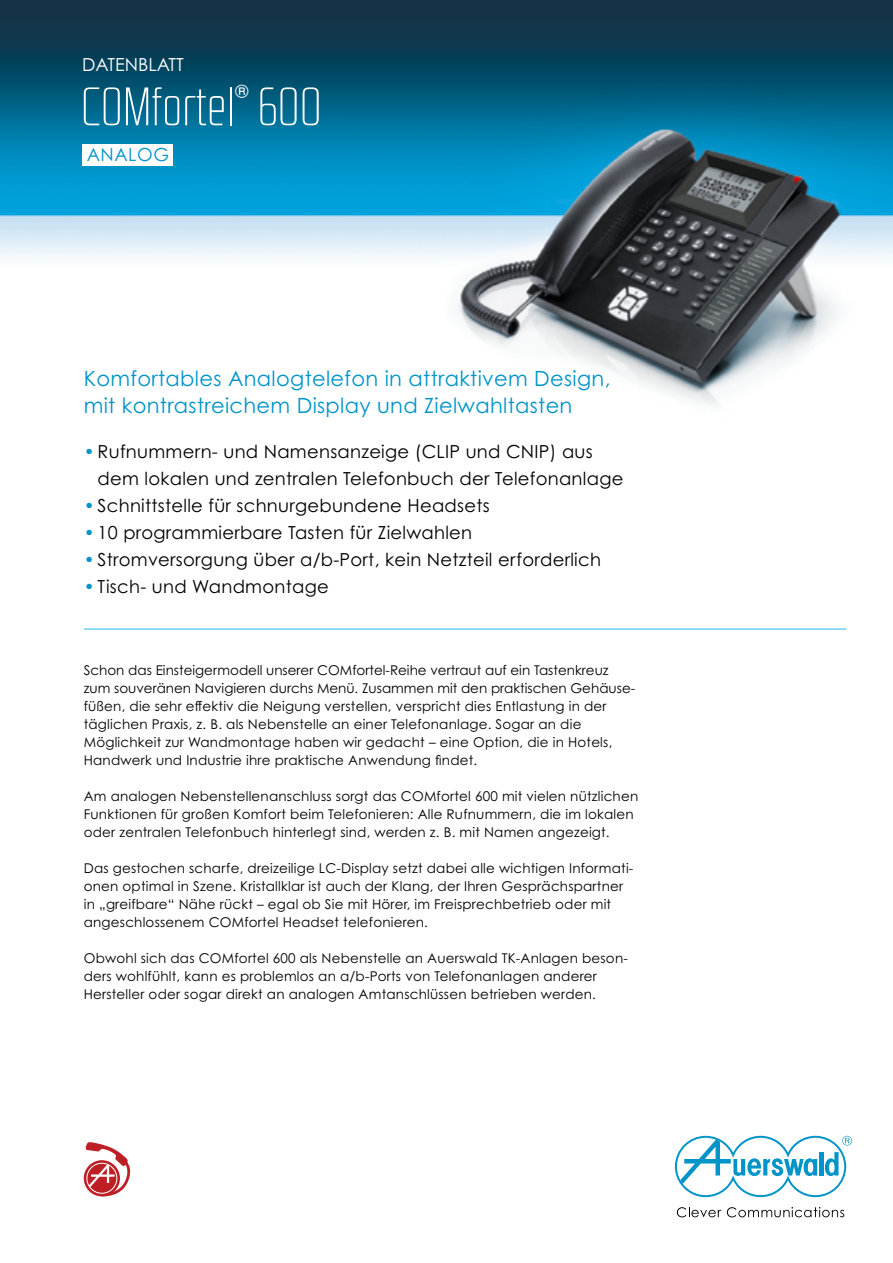
<style>
.page{position:relative;width:893px;height:1263px;background:#fff}
.page>*{position:absolute;margin:0;border:0;box-sizing:border-box;transform-origin:0 0}
.t1{font:300 54px "RB No 2.1 b";letter-spacing:.01em;color:#fff}
.t2{font:21px/27px "Century Gothic Pro";letter-spacing:.015em;color:#0094c9}
.t3{font:18.15px "Century Gothic Pro";color:#fff}
.t4{font:18px/27px "Century Gothic Pro";letter-spacing:.015em;color:#000}
.t5{font:18px "Century Gothic Pro";color:#fff}
.t6{font:18px "Century Gothic Pro";letter-spacing:.03em;color:#0094c9}
.t7{font:13.5px/18px "Century Gothic Pro";letter-spacing:.015em;color:#000}
.s1{color:#0094c9}
</style>
<div class="page">
<img style="left:0;top:0;width:893px;height:1218px">
<div style="left:82px;top:144px;width:91px;height:21px;background:#fff"></div>
<svg style="left:675px;top:1136px;width:177px;height:61px"></svg>
<svg style="left:677px;top:1207px;width:44px;height:10px"></svg>
<svg style="left:727px;top:1207px;width:117px;height:10px"></svg>
<div style="left:84px;top:1160px;width:36px;height:36px;background:#be1f24;border-radius:50%"></div>
<svg style="left:86px;top:1142px;width:48px;height:54px"></svg>
<hr style="left:84px;top:628px;width:762px;height:2px;background:#6dcff6">
<h3 class="t5" style="left:82px;top:54px;width:103px">DATENBLATT</h3>
<h3 class="t3" style="left:235px;top:80px;width:15px">®</h3>
<h1 class="t1" style="left:81px;top:77px;width:242px">COMfortel 600</h1>
<h3 class="t6" style="left:87px;top:144px;width:84px">ANALOG</h3>
<h2 class="t2" style="left:84px;top:365px;width:528px">Komfortables Analogtelefon in attraktivem Design, mit kontrastreichem Display und Zielwahltasten</h2>
<h3 class="t4" style="left:98px;top:438px;width:527px;text-indent:-14px"><span class="s1">•</span> Rufnummern- und Namensanzeige (CLIP und CNIP) aus dem lokalen und zentralen Telefonbuch der Telefonanlage</h3>
<h3 class="t4" style="left:84px;top:492px;width:408px"><span class="s1">•</span> Schnittstelle für schnurgebundene Headsets</h3>
<h3 class="t4" style="left:84px;top:519px;width:390px"><span class="s1">•</span> 10 programmierbare Tasten für Zielwahlen</h3>
<h3 class="t4" style="left:84px;top:546px;width:519px"><span class="s1">•</span> Stromversorgung über a/b-Port, kein Netzteil erforderlich</h3>
<h3 class="t4" style="left:84px;top:573px;width:246px"><span class="s1">•</span> Tisch- und Wandmontage</h3>
<p class="t7" style="left:84px;top:661px;width:553px">Schon das Einsteigermodell unserer COMfortel-Reihe vertraut auf ein Tastenkreuz zum souveränen Navigieren durchs Menü. Zusammen mit den praktischen Gehäuse&shy;füßen, die sehr effektiv die Neigung verstellen, verspricht dies Entlastung in der täglichen Praxis, z. B. als Nebenstelle an einer Telefonanlage. Sogar an die Möglichkeit zur Wandmontage haben wir gedacht – eine Option, die in Hotels, Handwerk und Industrie ihre praktische Anwendung findet.</p>
<p class="t7" style="left:84px;top:787px;width:556px">Am analogen Nebenstellenanschluss sorgt das COMfortel 600 mit vielen nützlichen<br>Funktionen für großen Komfort beim Telefonieren: Alle Rufnummern, die im lokalen oder zentralen Telefonbuch hinterlegt sind, werden z. B. mit Namen angezeigt.</p>
<p class="t7" style="left:84px;top:859px;width:551px">Das gestochen scharfe, dreizeilige LC-Display setzt dabei alle wichtigen Informati&shy;onen optimal in Szene. Kristallklar ist auch der Klang, der Ihren Gesprächspartner in „greifbare“ Nähe rückt – egal ob Sie mit Hörer, im Freisprechbetrieb oder mit angeschlossenem COMfortel Headset telefonieren.</p>
<p class="t7" style="left:84px;top:949px;width:546px">Obwohl sich das COMfortel 600 als Nebenstelle an Auerswald TK-Anlagen beson&shy;ders wohlfühlt, kann es problemlos an a/b-Ports von Telefonanlagen anderer<br>Hersteller oder sogar direkt an analogen Amtanschlüssen betrieben werden.</p>
</div>
